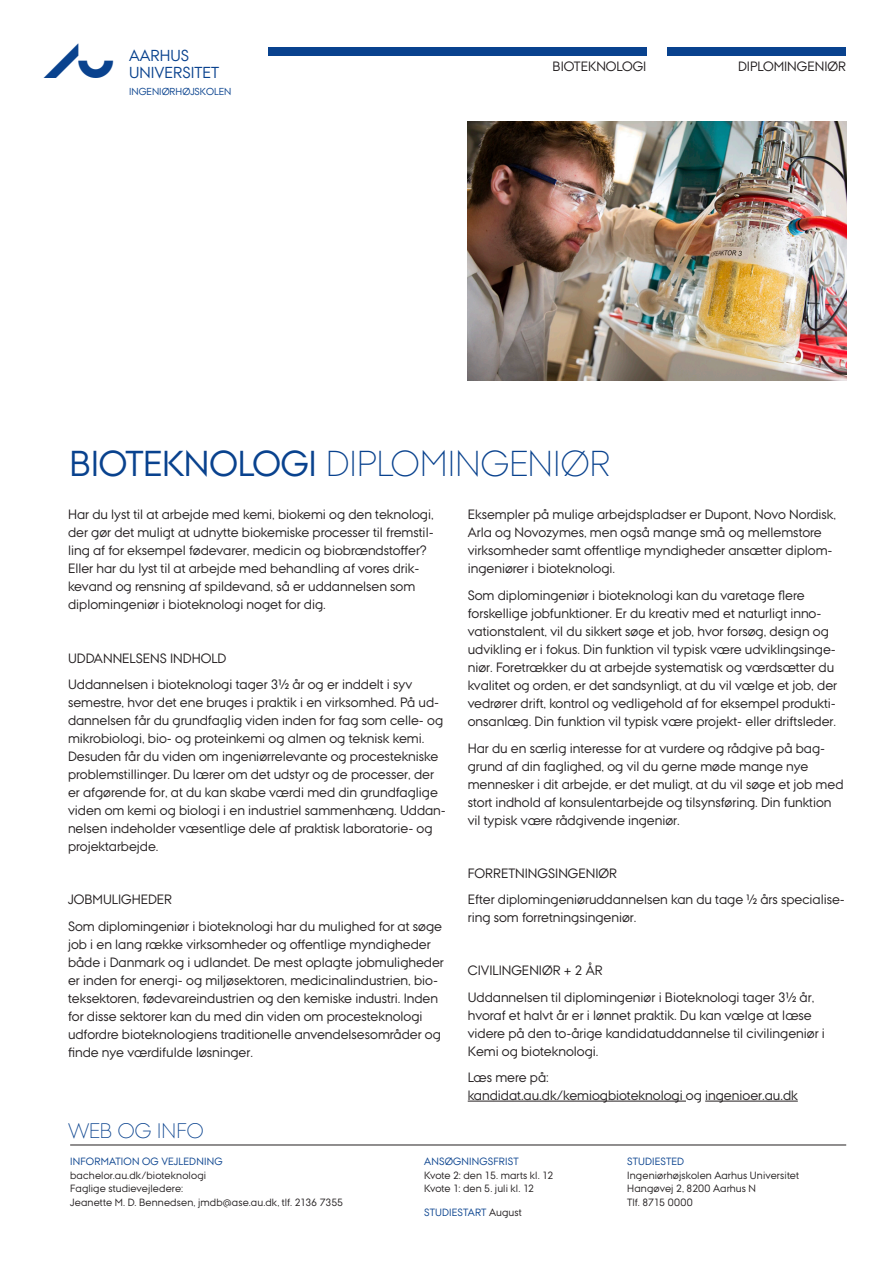
<style>
.page{position:relative;width:893px;height:1263px;background:#fff}
.page>*{position:absolute;margin:0;border:0;box-sizing:border-box;transform-origin:0 0}
.RU1_-_højre{font:300 36px "AU Passata";letter-spacing:-.02em;color:#09428e}
.Smal_spalte_BT_fremh{font:300 21px "AU Passata";letter-spacing:-.015em;color:#09428e}
.t1{font:15.9px/17.2px "AU Passata";color:#09428e}
.t2{font:13.5px/18px "AU Passata";color:#231f20}
.Fakta_BT{font:10.5px/13.5px "AU Passata";letter-spacing:.015em;color:#231f20}
.Fakta_BT-2{font:10.5px "AU Passata";letter-spacing:.015em;color:#09428e}
.t3{font:10.05px "AU Passata";color:#09428e}
.s1{font-family:"AU Peto";font-size:34.65px}
.s2{font-weight:400}
.s3{color:#231f20}
</style>
<div class="page">
<div style="left:268px;top:47px;width:378px;height:8px;background:#09428e"></div>
<div style="left:668px;top:47px;width:178px;height:8px;background:#09428e"></div>
<hr style="left:468px;top:1101px;width:218px;height:1px;background:#231f20">
<hr style="left:705px;top:1101px;width:93px;height:1px;background:#231f20">
<img style="left:468px;top:121px;width:378px;height:260px">
<hr style="left:70px;top:1145px;width:776px;height:1px;background:#231f20">
<p class="t1" style="left:44px;top:47px;width:177px;text-indent:85px">AARHUS<br><span class="s1">AU</span> UNIVERSITET</p>
<p class="t3" style="left:129px;top:86px;width:104px">INGENIØRHØJSKOLEN</p>
<p class="t2" style="left:553px;top:57px;width:95px">BIOTEKNOLOGI</p>
<p class="t2" style="left:738px;top:57px;width:110px">DIPLOMINGENIØR</p>
<p class="RU1_-_højre" style="left:69px;top:442px;width:543px"><span class="s2">BIOTEKNOLOGI</span> DIPLOMINGENIØR</p>
<p class="t2" style="left:68px;top:506px;width:367px">Har du lyst til at arbejde med kemi, biokemi og den teknologi, der gør det muligt at udnytte biokemiske processer til fremstil&shy;ling af for eksempel fødevarer, medicin og biobrændstoffer?<br>Eller har du lyst til at arbejde med behandling af vores drik&shy;kevand og rensning af spildevand, så er uddannelsen som diplomingeniør i bioteknologi noget for dig.</p>
<p class="t2" style="left:68px;top:649px;width:160px">UDDANNELSENS INDHOLD</p>
<p class="t2" style="left:68px;top:675px;width:379px">Uddannelsen i bioteknologi tager 3½ år og er inddelt i syv semestre, hvor det ene bruges i praktik i en virksomhed. På ud&shy;dannelsen får du grundfaglig viden inden for fag som celle- og mikrobiologi, bio- og proteinkemi og almen og teknisk kemi.<br>Desuden får du viden om ingeniørrelevante og procestekniske problemstillinger. Du lærer om det udstyr og de processer, der er afgørende for, at du kan skabe værdi med din grundfaglige viden om kemi og biologi i en industriel sammenhæng. Uddan&shy;nelsen indeholder væsentlige dele af praktisk laboratorie- og projektarbejde.</p>
<p class="t2" style="left:68px;top:890px;width:106px">JOBMULIGHEDER</p>
<p class="t2" style="left:68px;top:917px;width:377px">Som diplomingeniør i bioteknologi har du mulighed for at søge job i en lang række virksomheder og offentlige myndigheder både i Danmark og i udlandet. De mest oplagte jobmuligheder er inden for energi- og miljøsektoren, medicinalindustrien, bio&shy;teksektoren, fødevareindustrien og den kemiske industri. Inden for disse sektorer kan du med din viden om procesteknologi udfordre bioteknologiens traditionelle anvendelsesområder og finde nye værdifulde løsninger.</p>
<p class="t2" style="left:468px;top:506px;width:370px">Eksempler på mulige arbejdspladser er Dupont, Novo Nordisk, Arla og Novozymes, men også mange små og mellemstore virksomheder samt offentlige myndigheder ansætter diplom&shy;ingeniører i bioteknologi.</p>
<p class="t2" style="left:468px;top:586px;width:371px">Som diplomingeniør i bioteknologi kan du varetage flere forskellige jobfunktioner. Er du kreativ med et naturligt inno&shy;vationstalent, vil du sikkert søge et job, hvor forsøg, design og udvikling er i fokus. Din funktion vil typisk være udviklingsinge&shy;niør. Foretrækker du at arbejde systematisk og værdsætter du kvalitet og orden, er det sandsynligt, at du vil vælge et job, der vedrører drift, kontrol og vedligehold af for eksempel produkti&shy;onsanlæg. Din funktion vil typisk være projekt- eller driftsleder.</p>
<p class="t2" style="left:468px;top:739px;width:377px">Har du en særlig interesse for at vurdere og rådgive på bag&shy;grund af din faglighed, og vil du gerne møde mange nye mennesker i dit arbejde, er det muligt, at du vil søge et job med stort indhold af konsulentarbejde og tilsynsføring. Din funktion vil typisk være rådgivende ingeniør.</p>
<p class="t2" style="left:468px;top:864px;width:151px">FORRETNINGSINGENIØR</p>
<p class="t2" style="left:468px;top:890px;width:379px">Efter diplomingeniøruddannelsen kan du tage ½ års specialise&shy;ring som forretningsingeniør.</p>
<p class="t2" style="left:468px;top:961px;width:137px">CIVILINGENIØR + 2 ÅR</p>
<p class="t2" style="left:468px;top:988px;width:359px">Uddannelsen til diplomingeniør i Bioteknologi tager 3½ år, hvoraf et halvt år er i lønnet praktik. Du kan vælge at læse videre på den to-årige kandidatuddannelse til civilingeniør i Kemi og bioteknologi.</p>
<p class="t2" style="left:468px;top:1068px;width:332px">Læs mere på:<br>kandidat.au.dk/kemiogbioteknologi og ingenioer.au.dk</p>
<p class="Smal_spalte_BT_fremh" style="left:68px;top:1118px;width:137px">WEB OG INFO</p>
<p class="Fakta_BT-2" style="left:70px;top:1155px;width:154px">INFORMATION OG VEJLEDNING</p>
<p class="Fakta_BT" style="left:70px;top:1168px;width:137px">bachelor.au.dk/bioteknologi<br>Faglige studievejledere:</p>
<p class="Fakta_BT" style="left:70px;top:1195px;width:275px">Jeanette M. D. Bennedsen, jmdb@ase.au.dk, tlf. 2136 7355</p>
<p class="Fakta_BT-2" style="left:424px;top:1155px;width:96px">ANSØGNINGSFRIST</p>
<p class="Fakta_BT" style="left:424px;top:1168px;width:131px">Kvote 2: den 15. marts kl. 12<br>Kvote 1: den 5. juli kl. 12</p>
<p class="Fakta_BT-2" style="left:424px;top:1206px;width:99px">STUDIESTART <span class="s3">August</span></p>
<p class="Fakta_BT-2" style="left:627px;top:1155px;width:58px">STUDIESTED</p>
<p class="Fakta_BT" style="left:627px;top:1168px;width:173px">Ingeniørhøjskolen Aarhus Universitet<br>Hangøvej 2, 8200 Aarhus N</p>
<p class="Fakta_BT" style="left:627px;top:1195px;width:67px">Tlf. 8715 0000</p>
</div>
